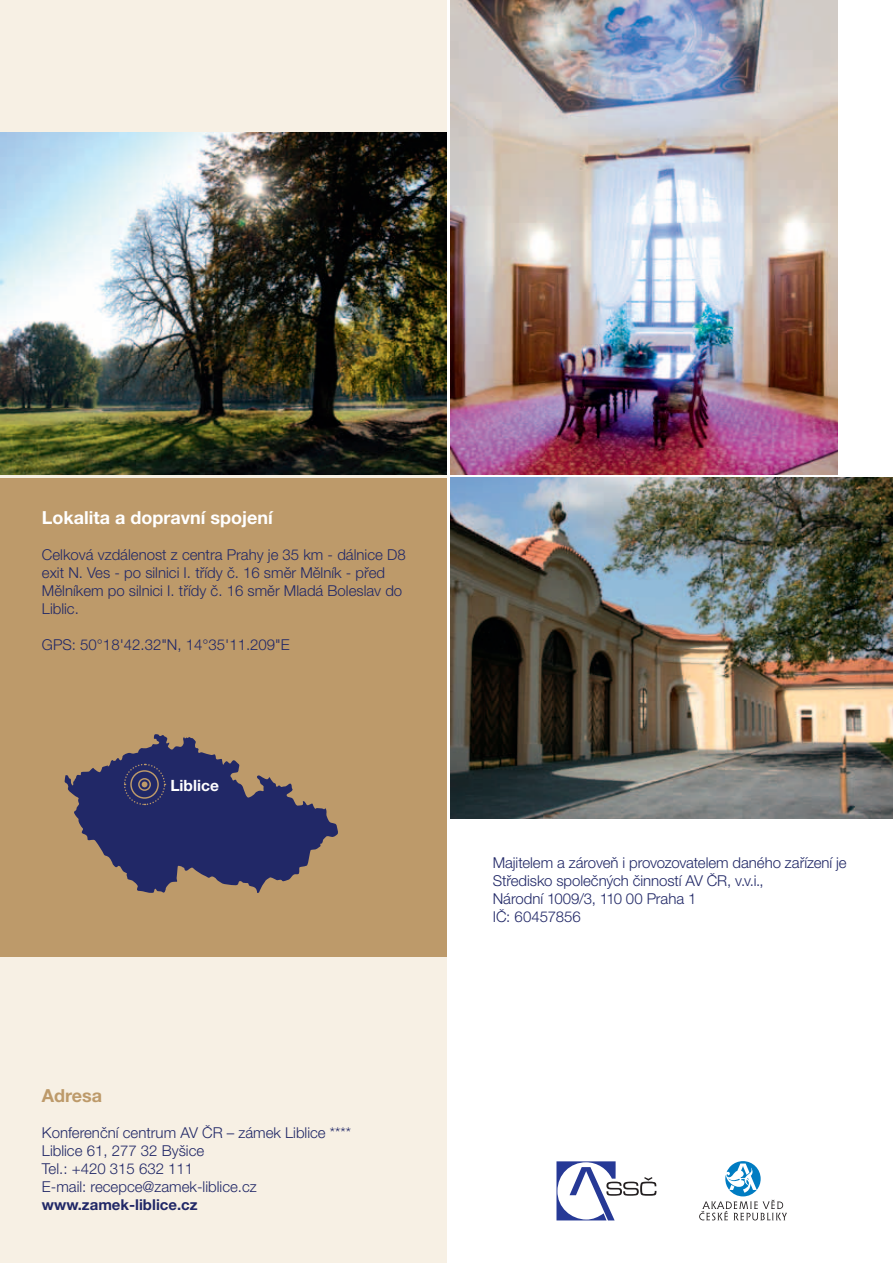
<style>
.page{position:relative;width:893px;height:1263px;background:#fff}
.page>*{position:absolute;margin:0;border:0;box-sizing:border-box;transform-origin:0 0}
.t1{font:700 18px "Helvetica Neue CE";color:#fff}
.t2{font:700 18px "Helvetica Neue CE";color:#bd9a6a}
.t3{font:700 15.6px "Helvetica Neue CE";color:#fff}
.t4{font:300 15px/18px "Helvetica Neue CE";color:#212867}
.t5{font:700 15px "Helvetica Neue CE";color:#212867}
</style>
<div class="page">
<div style="left:0;top:0;width:446px;height:1263px;background:#f7f0e4"></div>
<div style="left:0;top:478px;width:446px;height:479px;background:#bd9a6a"></div>
<img style="left:0;top:133px;width:446px;height:341px">
<img style="left:450px;top:0;width:388px;height:474px">
<img style="left:450px;top:478px;width:443px;height:341px">
<svg style="left:65px;top:734px;width:273px;height:159px"></svg>
<div style="left:130px;top:770px;width:29px;height:29px;border:1px solid #bd9a6a;border-radius:50%"></div>
<svg style="left:699px;top:1161px;width:88px;height:59px"></svg>
<svg style="left:556px;top:1161px;width:100px;height:59px"></svg>
<p class="t1" style="left:42px;top:508px;width:232px">Lokalita a dopravní spojení</p>
<p class="t4" style="left:42px;top:546px;width:365px">Celková vzdálenost z centra Prahy je 35 km - dálnice D8 exit N. Ves - po silnici I. třídy č. 16 směr Mělník - před Mělníkem po silnici I. třídy č. 16 směr Mladá Boleslav do Liblic.</p>
<p class="t4" style="left:42px;top:636px;width:249px">GPS: 50°18'42.32"N, 14°35'11.209"E</p>
<p class="t3" style="left:170px;top:776px;width:50px">Liblice</p>
<p class="t2" style="left:42px;top:1085px;width:62px">Adresa</p>
<p class="t4" style="left:42px;top:1124px;width:311px">Konferenční centrum AV ČR – zámek Liblice ****<br>Liblice 61, 277 32 Byšice<br>Tel.: +420 315 632 111<br>E-mail: recepce@zamek-liblice.cz</p>
<p class="t5" style="left:42px;top:1196px;width:157px">www.zamek-liblice.cz</p>
<p class="t4" style="left:493px;top:854px;width:355px">Majitelem a zároveň i provozovatelem daného zařízení je Středisko společných činností AV ČR, v.v.i.,<br>Národní 1009/3, 110 00 Praha 1<br>IČ: 60457856</p>
</div>
